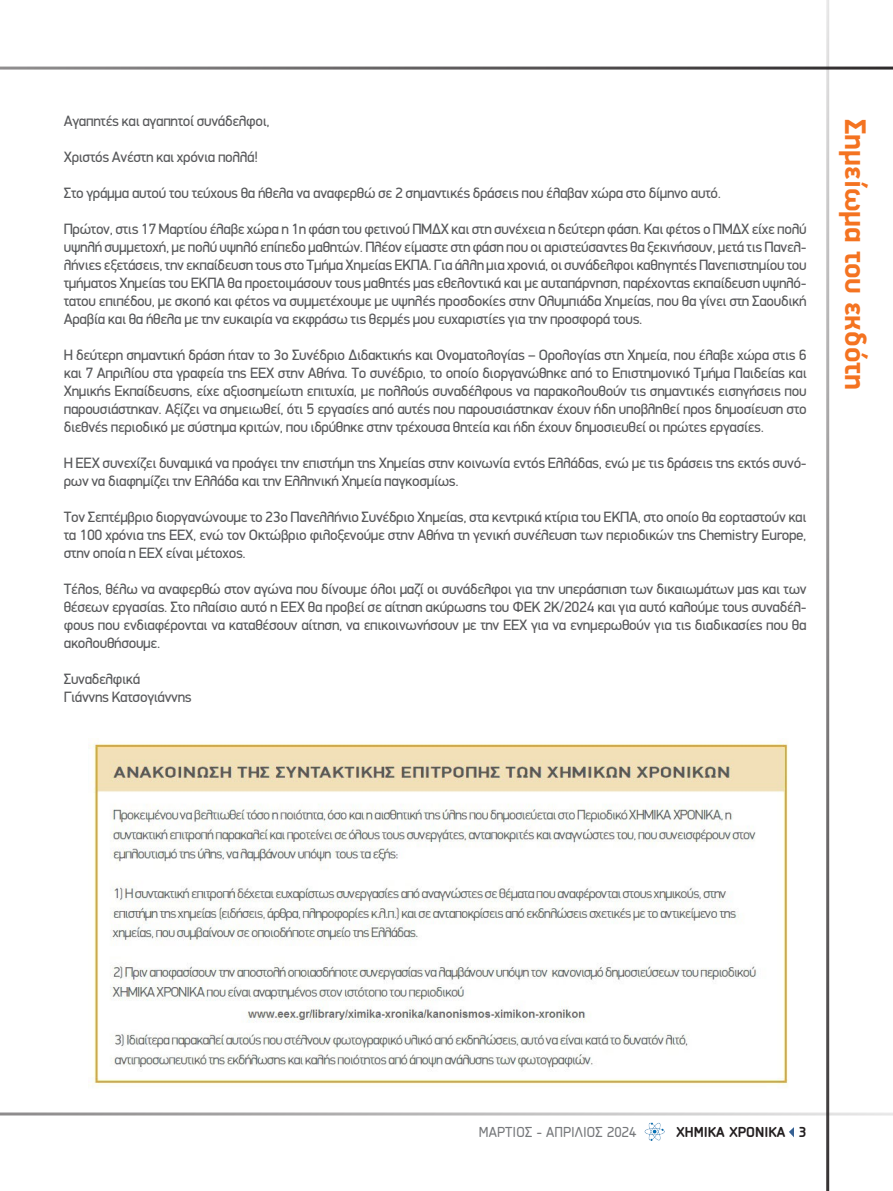
<style>
.page{position:relative;width:893px;height:1191px;background:#fff}
.page>*{position:absolute;margin:0;border:0;box-sizing:border-box;transform-origin:0 0}
.t1{font:700 30px "PF Din Display Pro";color:#f47321}
.t2{font:15px/18px "PF Din Display";letter-spacing:-.02em;color:#57585a;text-align:justify}
.t3{font:15px "PF Isotext Pro";color:#76787b}
.t4{font:700 15px "PF Isotext Pro";color:#231f20}
</style>
<div class="page">
<svg style="left:789px;top:1127px;width:5px;height:10px"></svg>
<hr style="left:0;top:67px;width:893px;height:3px;background:#231f20">
<hr style="left:0;top:1112px;width:893px;height:3px;background:#231f20">
<hr style="left:826px;top:0;width:3px;height:1191px;background:#231f20">
<img style="left:644px;top:1122px;width:21px;height:19px">
<img style="left:89px;top:740px;width:699px;height:348px">
<p class="t2" style="left:64px;top:112px;width:207px">Αγαπητές και αγαπητοί συνάδελφοι,</p>
<h1 class="t1" style="left:873px;top:119px;width:273px;rotate:90deg">Σημείωμα του εκδότη</h1>
<p class="t2" style="left:64px;top:148px;width:196px">Χριστός Ανέστη και χρόνια πολλά!</p>
<p class="t2" style="left:64px;top:184px;width:659px">Στο γράμμα αυτού του τεύχους θα ήθελα να αναφερθώ σε 2 σημαντικές δράσεις που έλαβαν χώρα στο δίμηνο αυτό.</p>
<p class="t2" style="left:64px;top:220px;width:744px">Πρώτον, στις 17 Μαρτίου έλαβε χώρα η 1η φάση του φετινού ΠΜΔΧ και στη συνέχεια η δεύτερη φάση. Και φέτος ο ΠΜΔΧ είχε πολύ υψηλή συμμετοχή, με πολύ υψηλό επίπεδο μαθητών. Πλέον είμαστε στη φάση που οι αριστεύσαντες θα ξεκινήσουν, μετά τις Πανελ&shy;λήνιες εξετάσεις, την εκπαίδευση τους στο Τμήμα Χημείας ΕΚΠΑ. Για άλλη μια χρονιά, οι συνάδελφοι καθηγητές Πανεπιστημίου του τμήματος Χημείας του ΕΚΠΑ θα προετοιμάσουν τους μαθητές μας εθελοντικά και με αυταπάρνηση, παρέχοντας εκπαίδευση υψηλό&shy;τατου επιπέδου, με σκοπό και φέτος να συμμετέχουμε με υψηλές προσδοκίες στην Ολυμπιάδα Χημείας, που θα γίνει στη Σαουδική Αραβία και θα ήθελα με την ευκαιρία να εκφράσω τις θερμές μου ευχαριστίες για την προσφορά τους.</p>
<p class="t2" style="left:64px;top:346px;width:744px">Η δεύτερη σημαντική δράση ήταν το 3ο Συνέδριο Διδακτικής και Ονοματολογίας – Ορολογίας στη Χημεία, που έλαβε χώρα στις 6 και 7 Απριλίου στα γραφεία της ΕΕΧ στην Αθήνα. Το συνέδριο, το οποίο διοργανώθηκε από το Επιστημονικό Τμήμα Παιδείας και Χημικής Εκπαίδευσης, είχε αξιοσημείωτη επιτυχία, με πολλούς συναδέλφους να παρακολουθούν τις σημαντικές εισηγήσεις που παρουσιάστηκαν. Αξίζει να σημειωθεί, ότι 5 εργασίες από αυτές που παρουσιάστηκαν έχουν ήδη υποβληθεί προς δημοσίευση στο διεθνές περιοδικό με σύστημα κριτών, που ιδρύθηκε στην τρέχουσα θητεία και ήδη έχουν δημοσιευθεί οι πρώτες εργασίες.</p>
<p class="t2" style="left:64px;top:454px;width:744px">Η ΕΕΧ συνεχίζει δυναμικά να προάγει την επιστήμη της Χημείας στην κοινωνία εντός Ελλάδας, ενώ με τις δράσεις της εκτός συνό&shy;ρων να διαφημίζει την Ελλάδα και την Ελληνική Χημεία παγκοσμίως.</p>
<p class="t2" style="left:64px;top:508px;width:744px">Τον Σεπτέμβριο διοργανώνουμε το 23ο Πανελλήνιο Συνέδριο Χημείας, στα κεντρικά κτίρια του ΕΚΠΑ, στο οποίο θα εορταστούν και τα 100 χρόνια της ΕΕΧ, ενώ τον Οκτώβριο φιλοξενούμε στην Αθήνα τη γενική συνέλευση των περιοδικών της Chemistry Europe, στην οποία η ΕΕΧ είναι μέτοχος.</p>
<p class="t2" style="left:64px;top:580px;width:744px">Τέλος, θέλω να αναφερθώ στον αγώνα που δίνουμε όλοι μαζί οι συνάδελφοι για την υπεράσπιση των δικαιωμάτων μας και των θέσεων εργασίας. Στο πλαίσιο αυτό η ΕΕΧ θα προβεί σε αίτηση ακύρωσης του ΦΕΚ 2Κ/2024 και για αυτό καλούμε τους συναδέλ&shy;φους που ενδιαφέρονται να καταθέσουν αίτηση, να επικοινωνήσουν με την ΕΕΧ για να ενημερωθούν για τις διαδικασίες που θα ακολουθήσουμε.</p>
<p class="t2" style="left:64px;top:670px;width:129px">Συναδελφικά<br>Γιάννης Κατσογιάννης</p>
<p class="t3" style="left:479px;top:1123px;width:159px">ΜΑΡΤΙΟΣ - ΑΠΡΙΛΙΟΣ 2024</p>
<p class="t4" style="left:677px;top:1123px;width:132px">ΧΗΜΙΚΑ ΧΡΟΝΙΚΑ 3</p>
</div>
